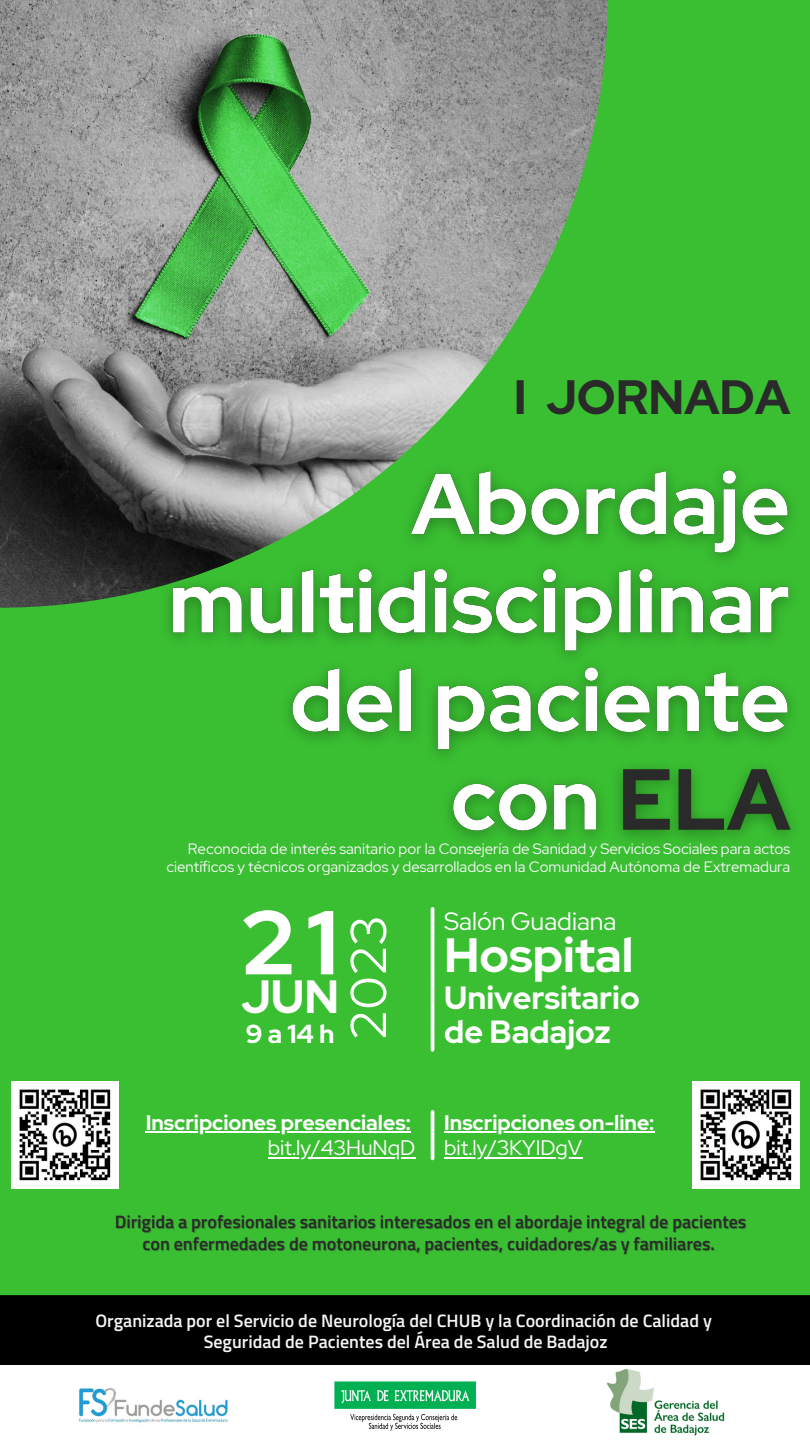
<style>
.page{position:relative;width:810px;height:1440px;background:#3abf32}
.page>*{position:absolute;margin:0;border:0;box-sizing:border-box;transform-origin:0 0}
.t1{font:700 90.5px "Red Hat Display";color:#fff}
.t2{font:50.2px "Red Hat Display";color:#fff}
.t3{font:700 48px "Red Hat Display";color:#fff}
.t4{font:700 48px "Red Hat Display";color:#292a29}
.t5{font:700 46.4px "Red Hat Display";color:#fff}
.t6{font:700 32px "Red Hat Display";color:#fff}
.t7{font:700 26px "Red Hat Display";letter-spacing:.2em;color:#fff}
.t8{font:25px "Red Hat Display";color:#fff}
.t9{font:700 21px "Red Hat Display";color:#fff}
.t10{font:21px "Red Hat Display";color:#fff}
.t11{font:600 18px/21.8px "Titillium Web";color:#292a29;text-align:center}
.t12{font:600 18px "Titillium Web";color:#f6f6f6}
.t13{font:15px "Red Hat Display";color:#f6f6f6}
</style>
<div class="page">
<img style="left:0;top:0;width:608px;height:608px">
<hr style="left:431px;top:909px;width:3px;height:141px;background:#fff">
<div style="left:0;top:1295px;width:810px;height:70px;background:#000"></div>
<div style="left:0;top:1365px;width:810px;height:75px;background:#fff"></div>
<img style="left:79px;top:1388px;width:149px;height:35px">
<img style="left:334px;top:1381px;width:143px;height:50px">
<img style="left:608px;top:1369px;width:117px;height:67px">
<img style="left:693px;top:1081px;width:107px;height:108px">
<hr style="left:431px;top:1112px;width:3px;height:46px;background:#fff">
<img style="left:11px;top:1081px;width:107px;height:108px">
<img style="left:147px;top:428px;width:646px;height:411px">
<hr style="left:146px;top:1131px;width:265px;height:2px;background:#fff">
<hr style="left:268px;top:1157px;width:147px;height:1px;background:#fff">
<hr style="left:444px;top:1131px;width:210px;height:2px;background:#fff">
<hr style="left:444px;top:1157px;width:138px;height:1px;background:#fff">
<p class="t4" style="left:514px;top:365px;width:278px">I JORNADA</p>
<p class="t13" style="left:188px;top:839px;width:604px">Reconocida de interés sanitario por la Consejería de Sanidad y Servicios Sociales para actos</p>
<p class="t13" style="left:166px;top:857px;width:625px">científicos y técnicos organizados y desarrollados en la Comunidad Autónoma de Extremadura</p>
<p class="t1" style="left:242px;top:882px;width:97px">21</p>
<p class="t5" style="left:241px;top:966px;width:100px">JUN</p>
<p class="t7" style="left:246px;top:1016px;width:90px">9a14h</p>
<p class="t2" style="left:335px;top:1039px;width:124px;rotate:-90deg">2023</p>
<p class="t9" style="left:146px;top:1109px;width:267px">Inscripciones presenciales:</p>
<p class="t10" style="left:268px;top:1134px;width:149px">bit.ly/43HuNqD</p>
<p class="t8" style="left:444px;top:905px;width:174px">Salón Guadiana</p>
<p class="t3" style="left:444px;top:923px;width:191px">Hospital</p>
<p class="t6" style="left:444px;top:976px;width:197px">Universitario</p>
<p class="t6" style="left:444px;top:1011px;width:168px">de Badajoz</p>
<p class="t9" style="left:444px;top:1109px;width:212px">Inscripciones on-line:</p>
<p class="t10" style="left:444px;top:1134px;width:140px">bit.ly/3KYIDgV</p>
<p class="t11" style="left:115px;top:1211px;width:633px">Dirigida a profesionales sanitarios interesados en el abordaje integral de pacientes con enfermedades de motoneurona, pacientes, cuidadores/as y familiares.</p>
<p class="t12" style="left:95px;top:1306px;width:618px">Organizada por el Servicio de Neurología del CHUB y la Coordinación de Calidad y</p>
<p class="t12" style="left:204px;top:1328px;width:405px">Seguridad de Pacientes del Área de Salud de Badajoz</p>
</div>
